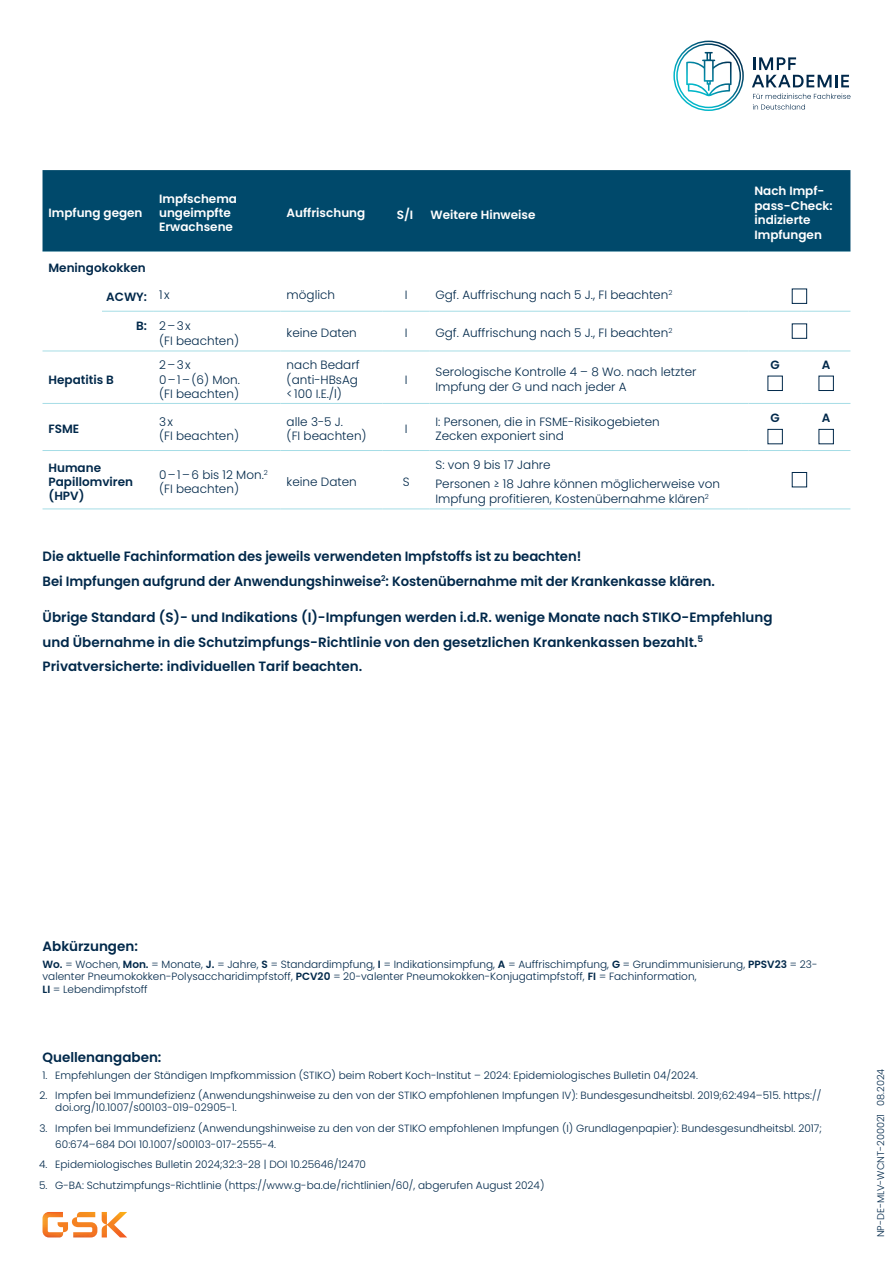
<style>
.page{position:relative;width:893px;height:1263px;background:#fff}
.page>*{position:absolute;margin:0;border:0;box-sizing:border-box;transform-origin:0 0}
.t1{font:600 13.5px/24.8px "Poppins";color:#00284a}
.t2{font:300 12px/14.4px "Poppins";color:#00284a}
.t3{font:600 12px/14.4px "Poppins";color:#fff}
.t4{font:600 12px/14.4px "Poppins";color:#00284a}
.t5{font:300 10.5px/12.6px "Poppins";color:#00284a}
.t6{font:300 9.75px "Poppins";color:#00284a}
.s1{font-weight:600}
</style>
<div class="page">
<svg style="left:43px;top:1212px;width:84px;height:25px"></svg>
<hr style="left:43px;top:251px;width:110px;height:1px;background:#a6dde6">
<hr style="left:153px;top:251px;width:128px;height:1px;background:#a6dde6">
<hr style="left:281px;top:251px;width:102px;height:1px;background:#a6dde6">
<hr style="left:383px;top:251px;width:46px;height:1px;background:#a6dde6">
<hr style="left:429px;top:251px;width:319px;height:1px;background:#a6dde6">
<hr style="left:748px;top:251px;width:54px;height:1px;background:#a6dde6">
<hr style="left:802px;top:251px;width:48px;height:1px;background:#a6dde6">
<hr style="left:281px;top:311px;width:102px;height:1px;background:#a6dde6">
<hr style="left:383px;top:311px;width:46px;height:1px;background:#a6dde6">
<hr style="left:429px;top:311px;width:319px;height:1px;background:#a6dde6">
<hr style="left:748px;top:311px;width:54px;height:1px;background:#a6dde6">
<hr style="left:802px;top:311px;width:48px;height:1px;background:#a6dde6">
<hr style="left:43px;top:403px;width:110px;height:1px;background:#a6dde6">
<hr style="left:153px;top:403px;width:128px;height:1px;background:#a6dde6">
<hr style="left:281px;top:403px;width:102px;height:1px;background:#a6dde6">
<hr style="left:383px;top:403px;width:46px;height:1px;background:#a6dde6">
<hr style="left:429px;top:403px;width:319px;height:1px;background:#a6dde6">
<hr style="left:748px;top:403px;width:54px;height:1px;background:#a6dde6">
<hr style="left:802px;top:403px;width:48px;height:1px;background:#a6dde6">
<hr style="left:43px;top:351px;width:110px;height:1px;background:#a6dde6">
<hr style="left:153px;top:351px;width:128px;height:1px;background:#a6dde6">
<hr style="left:281px;top:351px;width:102px;height:1px;background:#a6dde6">
<hr style="left:383px;top:351px;width:46px;height:1px;background:#a6dde6">
<hr style="left:429px;top:351px;width:319px;height:1px;background:#a6dde6">
<hr style="left:748px;top:351px;width:54px;height:1px;background:#a6dde6">
<hr style="left:802px;top:351px;width:48px;height:1px;background:#a6dde6">
<hr style="left:43px;top:450px;width:110px;height:1px;background:#a6dde6">
<hr style="left:153px;top:450px;width:128px;height:1px;background:#a6dde6">
<hr style="left:281px;top:450px;width:102px;height:1px;background:#a6dde6">
<hr style="left:383px;top:450px;width:46px;height:1px;background:#a6dde6">
<hr style="left:429px;top:450px;width:319px;height:1px;background:#a6dde6">
<hr style="left:748px;top:450px;width:54px;height:1px;background:#a6dde6">
<hr style="left:802px;top:450px;width:48px;height:1px;background:#a6dde6">
<hr style="left:43px;top:508px;width:110px;height:1px;background:#a6dde6">
<hr style="left:153px;top:508px;width:128px;height:1px;background:#a6dde6">
<hr style="left:281px;top:508px;width:102px;height:1px;background:#a6dde6">
<hr style="left:383px;top:508px;width:46px;height:1px;background:#a6dde6">
<hr style="left:43px;top:311px;width:110px;height:1px;background:#a6dde6">
<hr style="left:153px;top:311px;width:128px;height:1px;background:#a6dde6">
<hr style="left:429px;top:508px;width:319px;height:1px;background:#a6dde6">
<hr style="left:748px;top:508px;width:54px;height:1px;background:#a6dde6">
<hr style="left:802px;top:508px;width:48px;height:1px;background:#a6dde6">
<div style="left:792px;top:289px;width:15px;height:15px;background:#fff;border:1px solid #00284a"></div>
<div style="left:792px;top:324px;width:15px;height:15px;background:#fff;border:1px solid #00284a"></div>
<div style="left:768px;top:376px;width:15px;height:15px;background:#fff;border:1px solid #00284a"></div>
<div style="left:819px;top:376px;width:15px;height:15px;background:#fff;border:1px solid #00284a"></div>
<div style="left:768px;top:429px;width:15px;height:15px;background:#fff;border:1px solid #00284a"></div>
<div style="left:819px;top:429px;width:15px;height:15px;background:#fff;border:1px solid #00284a"></div>
<div style="left:792px;top:472px;width:15px;height:15px;background:#fff;border:1px solid #00284a"></div>
<div style="left:43px;top:170px;width:807px;height:81px;background:#00496b"></div>
<svg style="left:752px;top:57px;width:99px;height:53px"></svg>
<svg style="left:673px;top:41px;width:71px;height:70px"></svg>
<div style="left:0;top:298px;width:101px;height:29px;background:#fff"></div>
<p class="t3" style="left:49px;top:206px;width:96px">Impfung gegen</p>
<p class="t3" style="left:159px;top:191px;width:79px">Impfschema ungeimpfte</p>
<p class="t3" style="left:159px;top:220px;width:75px">Erwachsene</p>
<p class="t3" style="left:287px;top:206px;width:80px">Auffrischung</p>
<p class="t3" style="left:397px;top:208px;width:18px">S/I</p>
<p class="t3" style="left:431px;top:208px;width:106px">Weitere Hinweise</p>
<p class="t4" style="left:49px;top:261px;width:99px">Meningokokken</p>
<p class="t4" style="left:106px;top:289px;width:42px">ACWY:</p>
<p class="t2" style="left:159px;top:288px;width:12px">1x</p>
<p class="t2" style="left:287px;top:288px;width:50px">möglich</p>
<p class="t2" style="left:405px;top:288px;width:4px">I</p>
<p class="t2" style="left:435px;top:288px;width:238px">Ggf. Auffrischung nach 5 J., FI beachten<sup>2</sup></p>
<p class="t4" style="left:136px;top:319px;width:12px">B:</p>
<p class="t2" style="left:159px;top:319px;width:81px">2–3x<br>(FI beachten)</p>
<p class="t2" style="left:287px;top:326px;width:72px">keine Daten</p>
<p class="t2" style="left:405px;top:326px;width:4px">I</p>
<p class="t2" style="left:435px;top:326px;width:238px">Ggf. Auffrischung nach 5 J., FI beachten<sup>2</sup></p>
<p class="t4" style="left:49px;top:372px;width:67px">Hepatitis B</p>
<p class="t2" style="left:287px;top:358px;width:75px">nach Bedarf</p>
<p class="t2" style="left:287px;top:372px;width:73px">(anti-HBsAg</p>
<p class="t2" style="left:287px;top:387px;width:57px">&lt;100 I.E./l)</p>
<p class="t2" style="left:159px;top:358px;width:33px">2–3x</p>
<p class="t2" style="left:159px;top:372px;width:82px">0–1–(6) Mon. (FI beachten)</p>
<p class="t2" style="left:405px;top:372px;width:4px">I</p>
<p class="t2" style="left:435px;top:365px;width:263px">Serologische Kontrolle 4 – 8 Wo. nach letzter<br>Impfung der G und nach jeder A</p>
<p class="t3" style="left:754px;top:184px;width:80px">Nach Impf&shy;pass-Check: indizierte<br>Impfungen</p>
<p class="t4" style="left:770px;top:358px;width:11px">G</p>
<p class="t4" style="left:822px;top:358px;width:10px">A</p>
<p class="t4" style="left:49px;top:422px;width:32px">FSME</p>
<p class="t2" style="left:159px;top:415px;width:16px">3x</p>
<p class="t2" style="left:159px;top:429px;width:81px">(FI beachten)</p>
<p class="t2" style="left:287px;top:415px;width:58px">alle 3-5 J.</p>
<p class="t2" style="left:287px;top:429px;width:81px">(FI beachten)</p>
<p class="t2" style="left:405px;top:422px;width:4px">I</p>
<p class="t2" style="left:435px;top:415px;width:226px">I: Personen, die in FSME-Risikogebieten<br>Zecken exponiert sind</p>
<p class="t4" style="left:770px;top:411px;width:11px">G</p>
<p class="t4" style="left:822px;top:411px;width:10px">A</p>
<p class="t4" style="left:49px;top:460px;width:86px">Humane<br>Papillomviren (HPV)</p>
<p class="t2" style="left:159px;top:467px;width:110px">0–1–6 bis 12 Mon.<sup>2 </sup>(FI beachten)</p>
<p class="t2" style="left:287px;top:475px;width:72px">keine Daten</p>
<p class="t2" style="left:403px;top:475px;width:8px">S</p>
<p class="t2" style="left:435px;top:458px;width:117px">S: von 9 bis 17 Jahre</p>
<p class="t2" style="left:435px;top:477px;width:286px">Personen ≥ 18 Jahre können möglicherweise von<br>Impfung profitieren, Kostenübernahme klären<sup>2</sup></p>
<p class="t1" style="left:43px;top:544px;width:674px">Die aktuelle Fachinformation des jeweils verwendeten Impfstoffs ist zu beachten!<br>Bei Impfungen aufgrund der Anwendungshinweise<sup>2</sup>: Kostenübernahme mit der Krankenkasse klären.</p>
<p class="t1" style="left:43px;top:605px;width:731px">Übrige Standard (S)- und Indikations (I)-Impfungen werden i.d.R. wenige Monate nach STIKO-Empfehlung und Übernahme in die Schutzimpfungs-Richtlinie von den gesetzlichen Krankenkassen bezahlt.<sup>5<br></sup>Privatversicherte: individuellen Tarif beachten.</p>
<p class="t1" style="left:43px;top:934px;width:97px">Abkürzungen:</p>
<p class="t5" style="left:43px;top:958px;width:776px"><span class="s1">Wo.</span> = Wochen, <span class="s1">Mon.</span> = Monate, <span class="s1">J.</span> = Jahre, <span class="s1">S</span> = Standardimpfung, <span class="s1">I</span> = Indikationsimpfung, <span class="s1">A</span> = Auffrisch impfung, <span class="s1">G</span> = Grundimmunisierung, <span class="s1">PPSV23</span> = 23- valenter Pneumokokken-Polysaccharidimpfstoff, <span class="s1">PCV20</span> = 20-valenter Pneumokokken-Konjugatimpfstoff, <span class="s1">FI</span> = Fachinformation,<br><span class="s1">LI</span> = Lebendimpfstoff</p>
<p class="t1" style="left:43px;top:1045px;width:120px">Quellenangaben:</p>
<p class="t5" style="left:43px;top:1069px;width:657px">1. Empfehlungen der Ständigen Impfkommission (STIKO) beim Robert Koch-Institut – 2024: Epidemiologisches Bulletin 04/2024.</p>
<p class="t5" style="left:55px;top:1089px;width:767px;text-indent:-16px">2. Impfen bei Immundefizienz (Anwendungshinweise zu den von der STIKO empfohlenen Impfungen IV): Bundesgesundheitsbl. 2019;62:494–515. https:// doi.org/10.1007/s00103-019-02905-1.</p>
<p class="t5" style="left:55px;top:1119px;width:768px;line-height:16.8px;text-indent:-16px">3. Impfen bei Immundefizienz (Anwendungshinweise zu den von der STIKO empfohlenen Impfungen (I) Grundlagenpapier): Bundesgesundheitsbl. 2017;<br>60:674–684 DOI 10.1007/s00103-017-2555-4.</p>
<p class="t5" style="left:39px;top:1158px;width:328px">4. Epidemiologisches Bulletin 2024;32:3-28 | DOI 10.25646/12470</p>
<p class="t5" style="left:39px;top:1179px;width:507px">5. G-BA: Schutzimpfungs-Richtlinie (https://www.g-ba.de/richtlinien/60/, abgerufen August 2024)</p>
<p class="t6" style="left:875px;top:1237px;width:170px;rotate:-90deg">NP-DE-MLV-WCNT-200021 08.2024</p>
</div>
